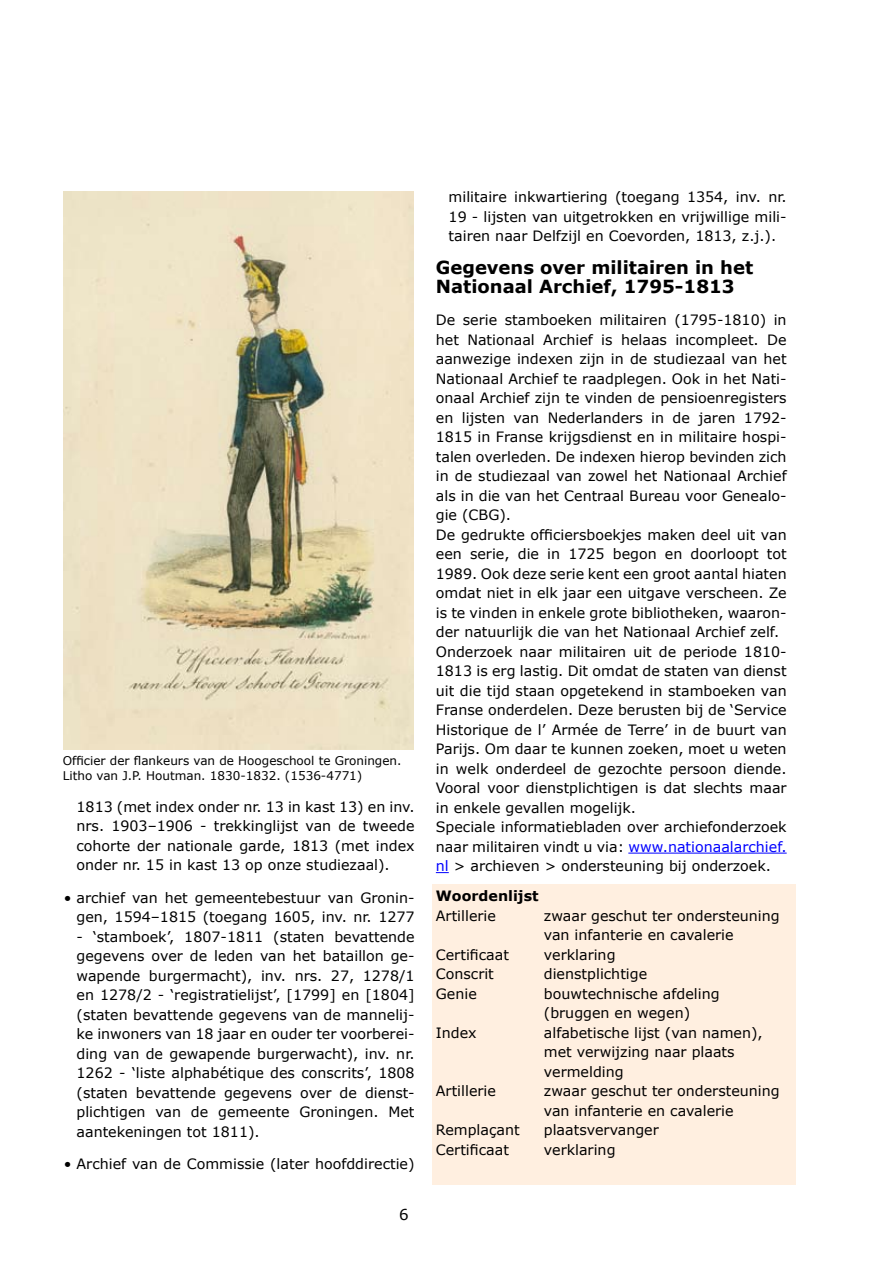
<style>
.page{position:relative;width:893px;height:1263px;background:#fff}
.page>*{position:absolute;margin:0;border:0;box-sizing:border-box;transform-origin:0 0}
.t1{font:700 18px/19.5px "Verdana";color:#000}
.t2{font:15px "Verdana";color:#000}
.t3{font:14.25px/19.5px "Verdana";color:#000}
.t4{font:700 14.25px "Verdana";color:#000}
.t5{font:12px/15px "Verdana";color:#000}
.s1{color:#00f}
</style>
<div class="page">
<div style="left:432px;top:884px;width:363px;height:301px;background:#ffefe0"></div>
<hr style="left:628px;top:853px;width:159px;height:1px;background:#00f">
<svg style="left:436px;top:872px;width:13px;height:1px"></svg>
<img style="left:64px;top:191px;width:350px;height:559px">
<p class="t5" style="left:63px;top:752px;width:340px">Officier der flankeurs van de Hoogeschool te Groningen.<br>Litho van J.P. Houtman. 1830-1832. (1536-4771)</p>
<p class="t3" style="left:77px;top:796px;width:340px;text-align:justify">1813 (met index onder nr. 13 in kast 13) en inv. nrs. 1903–1906 - trekkinglijst van de tweede cohorte der nationale garde, 1813 (met index onder nr. 15 in kast 13 op onze studiezaal).</p>
<p class="t3" style="left:64px;top:887px;width:352px;text-align:right">• archief van het gemeentebestuur van Gronin&shy;gen, 1594–1815 (toegang 1605, inv. nr. 1277</p>
<p class="t3" style="left:77px;top:926px;width:340px;text-align:justify">- ‘stamboek’, 1807-1811 (staten bevattende gegevens over de leden van het bataillon ge&shy;wapende burgermacht), inv. nrs. 27, 1278/1 en 1278/2 - ‘registratielijst’, [1799] en [1804] (staten bevattende gegevens van de mannelij&shy;ke inwoners van 18 jaar en ouder ter voorberei&shy;ding van de gewapende burgerwacht), inv. nr.<br>1262 - ‘liste alphabétique des conscrits’, 1808 (staten bevattende gegevens over de dienst&shy;plichtigen van de gemeente Groningen. Met aantekeningen tot 1811).</p>
<p class="t3" style="left:64px;top:1153px;width:352px">• Archief van de Commissie (later hoofddirectie)</p>
<p class="t2" style="left:399px;top:1205px;width:11px">6</p>
<p class="t3" style="left:449px;top:187px;width:340px;text-align:justify">militaire inkwartiering (toegang 1354, inv. nr.<br>19 - lijsten van uitgetrokken en vrijwillige mili&shy;tairen naar Delfzijl en Coevorden, 1813, z.j.).</p>
<p class="t1" style="left:436px;top:257px;width:319px">Gegevens over militairen in het<br>Nationaal Archief, 1795-1813</p>
<p class="t3" style="left:436px;top:310px;width:352px">De serie stamboeken militairen (1795-1810) in het Nationaal Archief is helaas incompleet. De aanwezige indexen zijn in de studiezaal van het Nationaal Archief te raadplegen. Ook in het Nati&shy;onaal Archief zijn te vinden de pensioenregisters en lijsten van Nederlanders in de jaren 1792- 1815 in Franse krijgsdienst en in militaire hospi&shy;talen overleden. De indexen hierop bevinden zich in de studiezaal van zowel het Nationaal Archief als in die van het Centraal Bureau voor Genealo&shy;gie (CBG).<br>De gedrukte officiersboekjes maken deel uit van een serie, die in 1725 begon en doorloopt tot 1989. Ook deze serie kent een groot aantal hiaten omdat niet in elk jaar een uitgave verscheen. Ze is te vinden in enkele grote bibliotheken, waaron&shy;der natuurlijk die van het Nationaal Archief zelf.<br>Onderzoek naar militairen uit de periode 1810- 1813 is erg lastig. Dit omdat de staten van dienst uit die tijd staan opgetekend in stamboeken van Franse onderdelen. Deze berusten bij de ‘Service Historique de l’ Armée de Terre’ in de buurt van Parijs. Om daar te kunnen zoeken, moet u weten in welk onderdeel de gezochte persoon diende.<br>Vooral voor dienstplichtigen is dat slechts maar in enkele gevallen mogelijk.<br>Speciale informatiebladen over archiefonderzoek naar militairen vindt u via: <span class="s1">www.nationaalarchief. nl</span> &gt; archieven &gt; ondersteuning bij onderzoek.</p>
<p class="t4" style="left:436px;top:887px;width:104px">Woordenlijst</p>
<p class="t3" style="left:436px;top:905px;width:62px">Artillerie</p>
<p class="t3" style="left:544px;top:905px;width:237px">zwaar geschut ter ondersteuning van infanterie en cavalerie</p>
<p class="t3" style="left:436px;top:944px;width:75px">Certificaat</p>
<p class="t3" style="left:544px;top:944px;width:73px">verklaring</p>
<p class="t3" style="left:436px;top:964px;width:60px">Conscrit</p>
<p class="t3" style="left:544px;top:964px;width:105px">dienstplichtige</p>
<p class="t3" style="left:436px;top:983px;width:42px">Genie</p>
<p class="t3" style="left:544px;top:983px;width:177px">bouwtechnische afdeling (bruggen en wegen)</p>
<p class="t3" style="left:436px;top:1022px;width:42px">Index</p>
<p class="t3" style="left:544px;top:1022px;width:220px">alfabetische lijst (van namen), met verwijzing naar plaats vermelding</p>
<p class="t3" style="left:436px;top:1080px;width:62px">Artillerie</p>
<p class="t3" style="left:544px;top:1080px;width:237px">zwaar geschut ter ondersteuning van infanterie en cavalerie</p>
<p class="t3" style="left:436px;top:1119px;width:85px">Remplaçant</p>
<p class="t3" style="left:544px;top:1119px;width:117px">plaatsvervanger</p>
<p class="t3" style="left:436px;top:1139px;width:75px">Certificaat</p>
<p class="t3" style="left:544px;top:1139px;width:73px">verklaring</p>
</div>
